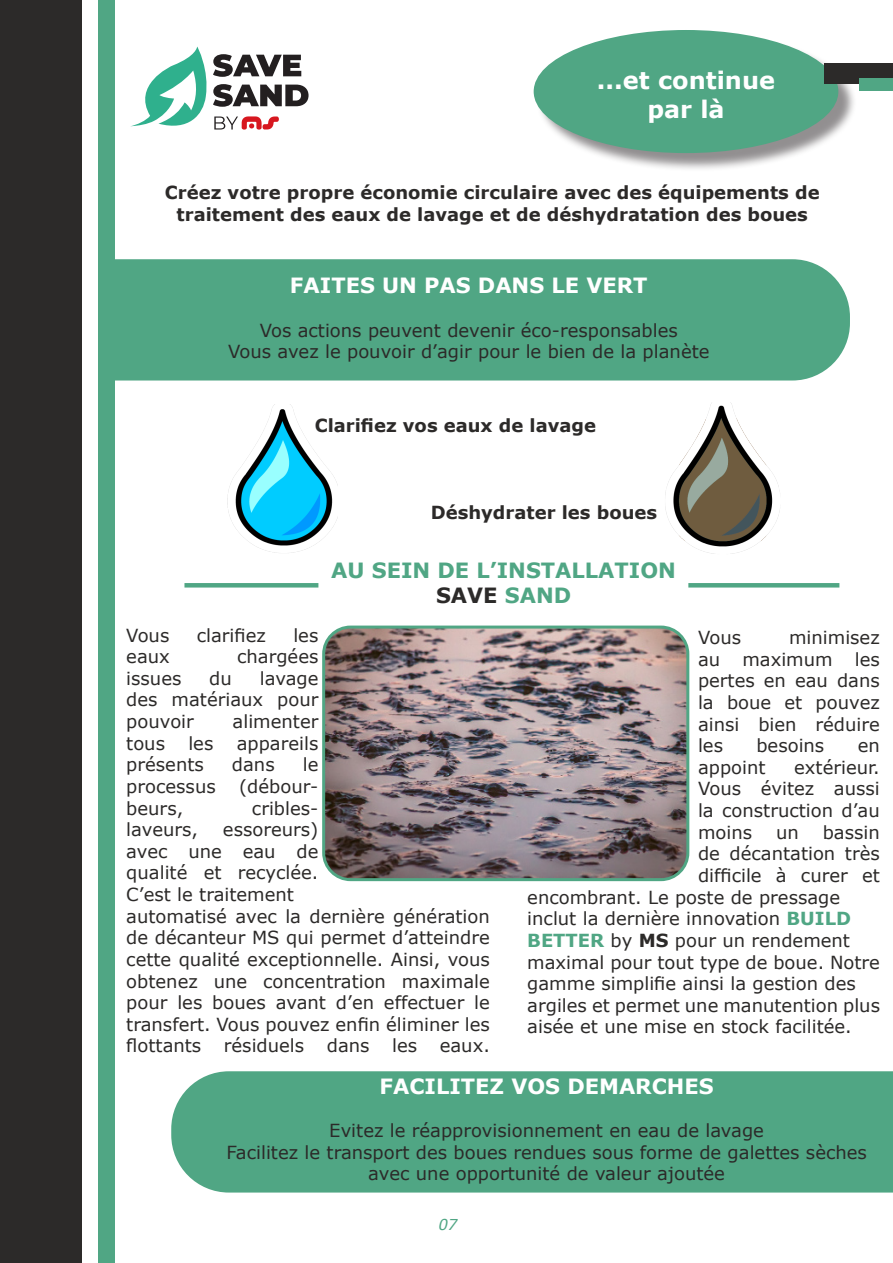
<style>
.page{position:relative;width:893px;height:1263px;background:#fff}
.page>*{position:absolute;margin:0;border:0;box-sizing:border-box;transform-origin:0 0}
.t1{font:700 24px "Verdana";color:#fff}
.t2{font:700 21px "Verdana";color:#fff}
.t3{font:700 21px "Verdana";color:#50a684}
.t4{font:700 21px "Verdana";color:#2c2a29}
.t5{font:18px/21.6px "Verdana";color:#2c2a29;text-align:justify}
.t6{font:700 18px "Verdana";color:#2c2a29}
.t7{font:italic 15px "Verdana";color:#50a684}
.s1{color:#50a684}
.s2{font-weight:700;color:#50a684}
.s3{font-weight:700}
</style>
<div class="page">
<div style="left:15px;top:259px;width:835px;height:121px;background:#50a684;border-radius:58px"></div>
<div style="left:536px;top:32px;width:321px;height:140px;background:#5a5658;opacity:.66"></div>
<div style="left:534px;top:30px;width:304px;height:123px;background:#50a684;border-radius:50%"></div>
<div style="left:824px;top:64px;width:69px;height:20px;background:#2c2a29"></div>
<div style="left:859px;top:78px;width:34px;height:13px;background:#50a684"></div>
<img style="left:326px;top:629px;width:362px;height:250px">
<div style="left:322px;top:625px;width:367px;height:256px;border:3px solid #50a684;border-radius:27px"></div>
<hr style="left:688px;top:583px;width:151px;height:4px;background:#50a684">
<hr style="left:184px;top:583px;width:134px;height:4px;background:#50a684">
<img style="left:227px;top:405px;width:111px;height:148px">
<img style="left:665px;top:402px;width:115px;height:152px">
<div style="left:171px;top:1071px;width:722px;height:121px;background:#50a684"></div>
<div style="left:97px;top:0;width:17px;height:1263px;background:#50a684"></div>
<div style="left:80px;top:0;width:17px;height:1263px;background:#fff"></div>
<div style="left:0;top:0;width:81px;height:1263px;background:#2c2a29"></div>
<svg style="left:130px;top:47px;width:179px;height:83px"></svg>
<p class="t1" style="left:597px;top:63px;width:180px">...et continue</p>
<p class="t1" style="left:647px;top:92px;width:79px">par là</p>
<p class="t6" style="left:165px;top:180px;width:656px">Créez votre propre économie circulaire avec des équipements de</p>
<p class="t6" style="left:177px;top:202px;width:633px">traitement des eaux de lavage et de déshydratation des boues</p>
<p class="t2" style="left:290px;top:271px;width:359px">FAITES UN PAS DANS LE VERT</p>
<p class="t5" style="left:260px;top:319px;width:420px">Vos actions peuvent devenir éco-responsables</p>
<p class="t5" style="left:228px;top:341px;width:483px">Vous avez le pouvoir d’agir pour le bien de la planète</p>
<p class="t6" style="left:315px;top:413px;width:283px">Clarifiez vos eaux de lavage</p>
<p class="t6" style="left:431px;top:500px;width:228px">Déshydrater les boues</p>
<p class="t3" style="left:331px;top:555px;width:346px">AU SEIN DE L’INSTALLATION</p>
<p class="t4" style="left:436px;top:581px;width:137px">SAVE <span class="s1">SAND</span></p>
<p class="t5" style="left:126px;top:624px;width:45px">Vous</p>
<p class="t5" style="left:197px;top:624px;width:71px">clarifiez</p>
<p class="t5" style="left:293px;top:624px;width:27px">les</p>
<p class="t5" style="left:126px;top:646px;width:45px">eaux</p>
<p class="t5" style="left:237px;top:646px;width:83px">chargées</p>
<p class="t5" style="left:126px;top:667px;width:57px">issues</p>
<p class="t5" style="left:209px;top:667px;width:24px">du</p>
<p class="t5" style="left:260px;top:667px;width:60px">lavage</p>
<p class="t5" style="left:126px;top:689px;width:194px">des matériaux pour</p>
<p class="t5" style="left:126px;top:710px;width:69px">pouvoir</p>
<p class="t5" style="left:233px;top:710px;width:87px">alimenter</p>
<p class="t5" style="left:126px;top:732px;width:40px">tous</p>
<p class="t5" style="left:188px;top:732px;width:27px">les</p>
<p class="t5" style="left:237px;top:732px;width:83px">appareils</p>
<p class="t5" style="left:126px;top:754px;width:79px">présents</p>
<p class="t5" style="left:232px;top:754px;width:44px">dans</p>
<p class="t5" style="left:303px;top:754px;width:17px">le</p>
<p class="t5" style="left:126px;top:775px;width:91px">processus</p>
<p class="t5" style="left:239px;top:775px;width:81px">(débour-</p>
<p class="t5" style="left:126px;top:797px;width:58px">beurs,</p>
<p class="t5" style="left:252px;top:797px;width:68px">cribles-</p>
<p class="t5" style="left:126px;top:818px;width:73px">laveurs,</p>
<p class="t5" style="left:126px;top:818px;width:194px;text-indent:97px">essoreurs) avec une eau de qualité et recyclée.</p>
<p class="t5" style="left:126px;top:883px;width:169px">C’est le traitement</p>
<p class="t5" style="left:126px;top:905px;width:365px">automatisé avec la dernière génération</p>
<p class="t5" style="left:126px;top:927px;width:365px">de décanteur MS qui permet d’atteindre</p>
<p class="t5" style="left:126px;top:948px;width:365px">cette qualité exceptionnelle. Ainsi, vous</p>
<p class="t5" style="left:126px;top:970px;width:365px">obtenez une concentration maximale</p>
<p class="t5" style="left:126px;top:992px;width:365px">pour les boues avant d’en effectuer le</p>
<p class="t5" style="left:126px;top:1013px;width:365px">transfert. Vous pouvez enfin éliminer les</p>
<p class="t5" style="left:126px;top:1035px;width:77px">flottants</p>
<p class="t5" style="left:224px;top:1035px;width:82px">résiduels</p>
<p class="t5" style="left:327px;top:1035px;width:44px">dans</p>
<p class="t5" style="left:392px;top:1035px;width:27px">les</p>
<p class="t5" style="left:440px;top:1035px;width:52px">eaux.</p>
<p class="t5" style="left:698px;top:627px;width:45px">Vous</p>
<p class="t5" style="left:789px;top:627px;width:92px">minimisez</p>
<p class="t5" style="left:698px;top:648px;width:183px">au maximum les</p>
<p class="t5" style="left:698px;top:670px;width:183px">pertes en eau dans</p>
<p class="t5" style="left:698px;top:691px;width:183px">la boue et pouvez</p>
<p class="t5" style="left:698px;top:713px;width:183px">ainsi bien réduire</p>
<p class="t5" style="left:698px;top:735px;width:27px">les</p>
<p class="t5" style="left:756px;top:735px;width:69px">besoins</p>
<p class="t5" style="left:858px;top:735px;width:24px">en</p>
<p class="t5" style="left:698px;top:756px;width:69px">appoint</p>
<p class="t5" style="left:794px;top:756px;width:87px">extérieur.</p>
<p class="t5" style="left:698px;top:778px;width:183px">Vous évitez aussi</p>
<p class="t5" style="left:698px;top:799px;width:183px">la construction d’au</p>
<p class="t5" style="left:698px;top:821px;width:56px">moins</p>
<p class="t5" style="left:776px;top:821px;width:24px">un</p>
<p class="t5" style="left:823px;top:821px;width:59px">bassin</p>
<p class="t5" style="left:698px;top:843px;width:183px">de décantation très</p>
<p class="t5" style="left:698px;top:864px;width:183px">difficile à curer et</p>
<p class="t5" style="left:527px;top:886px;width:314px">encombrant. Le poste de pressage</p>
<p class="t5" style="left:527px;top:908px;width:325px">inclut la dernière innovation <span class="s2">BUILD</span></p>
<p class="t5" style="left:527px;top:929px;width:324px"><span class="s2">BETTER</span> by <span class="s3">MS</span> pour un rendement</p>
<p class="t5" style="left:527px;top:951px;width:354px">maximal pour tout type de boue. Notre</p>
<p class="t5" style="left:527px;top:972px;width:330px">gamme simplifie ainsi la gestion des</p>
<p class="t5" style="left:527px;top:994px;width:354px">argiles et permet une manutention plus</p>
<p class="t5" style="left:527px;top:1016px;width:326px">aisée et une mise en stock facilitée.</p>
<p class="t2" style="left:379px;top:1071px;width:336px">FACILITEZ VOS DEMARCHES</p>
<p class="t5" style="left:329px;top:1120px;width:436px">Evitez le réapprovisionnement en eau de lavage</p>
<p class="t5" style="left:226px;top:1141px;width:642px">Facilitez le transport des boues rendues sous forme de galettes sèches</p>
<p class="t5" style="left:368px;top:1163px;width:358px">avec une opportunité de valeur ajoutée</p>
<p class="t7" style="left:438px;top:1214px;width:21px">07</p>
</div>
